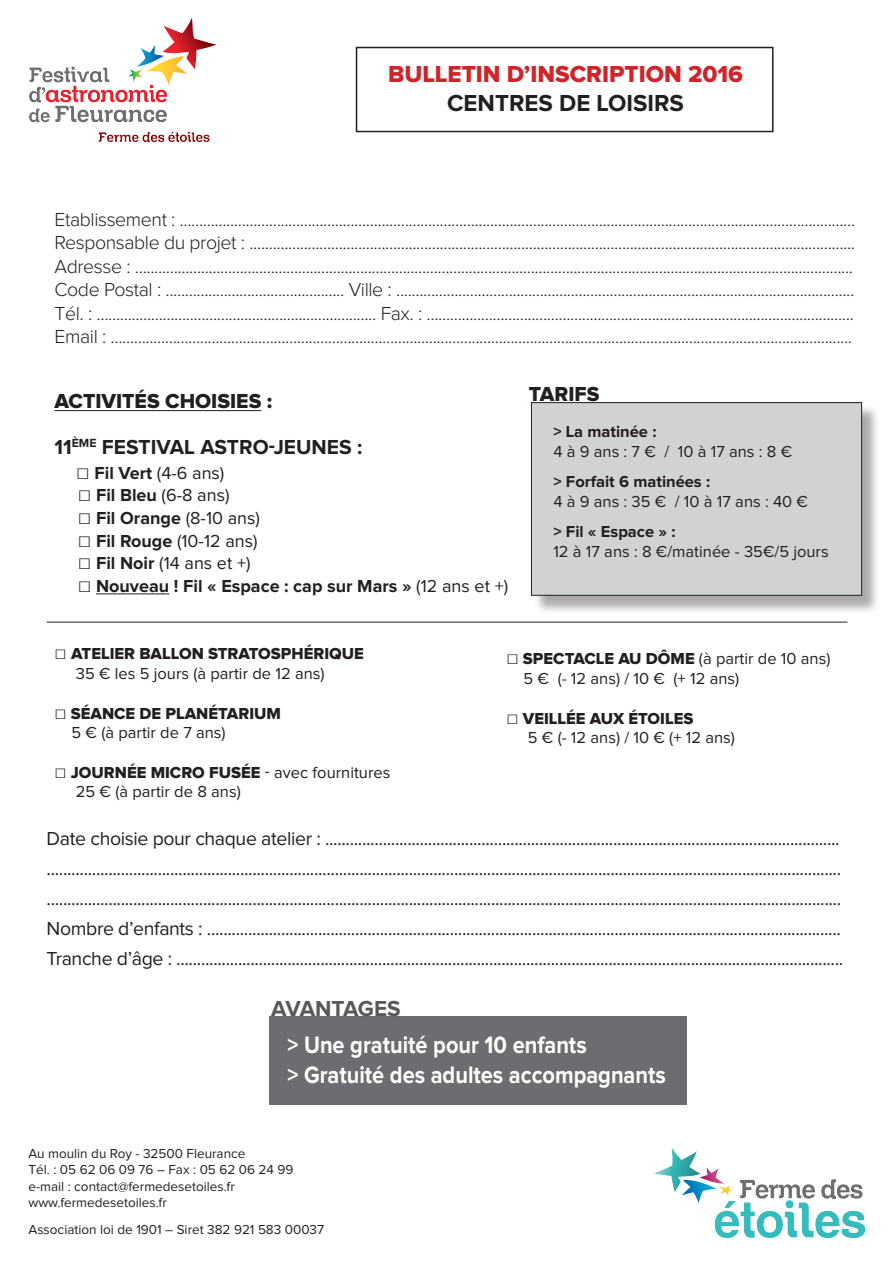
<style>
.page{position:relative;width:893px;height:1263px;background:#fff}
.page>*{position:absolute;margin:0;border:0;box-sizing:border-box;transform-origin:0 0}
.t1{font:700 24.6px "Proxima Nova";color:#fff;scale:.88 1}
.t2{font:24px "Proxima Nova Extrabld";color:#d1232a}
.t3{font:700 24px "Proxima Nova";color:#231f20}
.t4{font:700 22.5px "Proxima Nova";letter-spacing:-.015em;color:#57585a}
.t5{font:700 21px "Proxima Nova";color:#231f20}
.t6{font:21px "Proxima Nova Extrabld";color:#231f20}
.t7{font:300 19.5px "Proxima Nova";letter-spacing:-.02em;color:#231f20}
.t8{font:19.5px/30px "Proxima Nova";letter-spacing:-.02em;color:#231f20}
.t9{font:18px "Proxima Nova";color:#231f20}
.t10{font:700 18px "Proxima Nova";color:#231f20}
.t11{font:16.5px "Proxima Nova";color:#231f20}
.t12{font:16.5px "Proxima Nova Extrabld";color:#231f20}
.t13{font:700 16.5px "Proxima Nova";color:#231f20}
.t14{font:13.5px "Proxima Nova";color:#231f20}
.s1{font-family:"Calibri";font-weight:700;font-size:22.5px}
.s2{font-weight:700}
.s3{font-family:"Calibri";font-size:22.5px}
.s4{font-weight:400}
.s5{font-family:"Calibri";font-weight:700;font-size:20.1px}
.s6{font-family:"Proxima Nova"}
.s7{font-family:"Calibri";font-weight:700;font-size:20.4px}
.s8{font-family:"Proxima Nova Extrabld"}
</style>
<div class="page">
<div style="left:533px;top:405px;width:348px;height:209px;background:#231f20;opacity:.38"></div>
<div style="left:531px;top:403px;width:331px;height:192px;background:#d1d2d4"></div>
<div style="left:531px;top:402px;width:331px;height:193px;border:1px solid #231f20"></div>
<img style="left:30px;top:18px;width:186px;height:124px">
<div style="left:356px;top:47px;width:417px;height:85px;border:2px solid #231f20"></div>
<hr style="left:55px;top:410px;width:206px;height:1px;background:#231f20">
<hr style="left:96px;top:594px;width:73px;height:1px;background:#231f20">
<hr style="left:47px;top:622px;width:800px;height:1px;background:#231f20">
<div style="left:269px;top:1017px;width:418px;height:88px;background:#6c6d70"></div>
<img style="left:655px;top:1147px;width:210px;height:90px">
<p class="t2" style="left:388px;top:64px;width:357px">BULLETIN D’INSCRIPTION 2016</p>
<p class="t3" style="left:447px;top:92px;width:238px">CENTRES DE LOISIRS</p>
<p class="t7" style="left:55px;top:211px;width:802px">Etablissement : ..............................................................................................................................................................................</p>
<p class="t7" style="left:55px;top:234px;width:802px">Responsable du projet : ............................................................................................................................................................</p>
<p class="t7" style="left:55px;top:257px;width:800px">Adresse : .........................................................................................................................................................................................</p>
<p class="t7" style="left:55px;top:281px;width:801px">Code Postal : .............................................. Ville : ......................................................................................................................</p>
<p class="t7" style="left:55px;top:304px;width:801px">Tél. : ........................................................................ Fax. : ..............................................................................................................</p>
<p class="t7" style="left:55px;top:328px;width:799px">Email : ...............................................................................................................................................................................................</p>
<p class="t6" style="left:55px;top:391px;width:219px">ACTIVITÉS CHOISIES :</p>
<p class="t5" style="left:55px;top:437px;width:309px">11<sup>ÈME</sup> FESTIVAL ASTRO-JEUNES :</p>
<p class="t9" style="left:76px;top:465px;width:150px"><span class="s1">□</span> <span class="s2">Fil Vert</span> (4-6 ans)</p>
<p class="t9" style="left:78px;top:487px;width:153px"><span class="s1">□</span> <span class="s2">Fil Bleu</span> (6-8 ans)</p>
<p class="t10" style="left:78px;top:510px;width:184px"><span class="s3">□</span> Fil Orange <span class="s4">(8-10 ans)</span></p>
<p class="t9" style="left:78px;top:532px;width:181px"><span class="s1">□</span> <span class="s2">Fil Rouge</span> (10-12 ans)</p>
<p class="t9" style="left:78px;top:555px;width:174px"><span class="s1">□</span> <span class="s2">Fil Noir</span> (14 ans et +)</p>
<p class="t10" style="left:78px;top:577px;width:432px"><span class="s3">□</span> Nouveau ! Fil « Espace : cap sur Mars » <span class="s4">(12 ans et +)</span></p>
<p class="t6" style="left:529px;top:385px;width:72px">TARIFS</p>
<p class="t13" style="left:553px;top:424px;width:105px">&gt; La matinée :</p>
<p class="t11" style="left:553px;top:444px;width:240px">4 à 9 ans : 7 € / 10 à 17 ans : 8 €</p>
<p class="t13" style="left:553px;top:474px;width:158px">&gt; Forfait 6 matinées :</p>
<p class="t11" style="left:553px;top:494px;width:256px">4 à 9 ans : 35 € / 10 à 17 ans : 40 €</p>
<p class="t13" style="left:553px;top:524px;width:124px">&gt; Fil « Espace » :</p>
<p class="t11" style="left:553px;top:544px;width:277px">12 à 17 ans : 8 €/matinée - 35€/5 jours</p>
<p class="t12" style="left:55px;top:646px;width:311px"><span class="s5">□</span> ATELIER BALLON STRATOSPHÉRIQUE</p>
<p class="t11" style="left:76px;top:666px;width:250px">35 € les 5 jours (à partir de 12 ans)</p>
<p class="t12" style="left:55px;top:705px;width:228px"><span class="s5">□</span> SÉANCE DE PLANÉTARIUM</p>
<p class="t11" style="left:72px;top:725px;width:156px">5 € (à partir de 7 ans)</p>
<p class="t12" style="left:55px;top:765px;width:337px"><span class="s5">□</span> JOURNÉE MICRO FUSÉE <span class="s6">- avec fournitures</span></p>
<p class="t11" style="left:76px;top:784px;width:166px">25 € (à partir de 8 ans)</p>
<p class="t8" style="left:47px;top:824px;width:795px">Date choisie pour chaque atelier : .............................................................................................................................</p>
<p class="t8" style="left:47px;top:854px;width:796px">................................................................................................................................................................................................. .................................................................................................................................................................................................</p>
<p class="t8" style="left:47px;top:914px;width:796px">Nombre d’enfants : ..........................................................................................................................................................</p>
<p class="t8" style="left:47px;top:944px;width:798px">Tranche d’âge : ..................................................................................................................................................................</p>
<p class="t4" style="left:271px;top:998px;width:131px">AVANTAGES</p>
<p class="t1" style="left:287px;top:1033px;width:342px">&gt; Une gratuité pour 10 enfants</p>
<p class="t1" style="left:287px;top:1063px;width:432px">&gt; Gratuité des adultes accompagnants</p>
<p class="t11" style="left:507px;top:651px;width:325px"><span class="s7">□</span> <span class="s8">SPECTACLE AU DÔME</span> (à partir de 10 ans)</p>
<p class="t11" style="left:524px;top:671px;width:217px">5 € (- 12 ans) / 10 € (+ 12 ans)</p>
<p class="t12" style="left:507px;top:710px;width:188px"><span class="s5">□</span> VEILLÉE AUX ÉTOILES</p>
<p class="t11" style="left:528px;top:730px;width:209px">5 € (- 12 ans) / 10 € (+ 12 ans)</p>
<p class="t14" style="left:28px;top:1147px;width:218px">Au moulin du Roy - 32500 Fleurance</p>
<p class="t14" style="left:28px;top:1164px;width:266px">Tél. : 05 62 06 09 76 – Fax : 05 62 06 24 99</p>
<p class="t14" style="left:28px;top:1180px;width:208px">e-mail : contact@fermedesetoiles.fr</p>
<p class="t14" style="left:28px;top:1196px;width:140px">www.fermedesetoiles.fr</p>
<p class="t14" style="left:28px;top:1223px;width:297px">Association loi de 1901 – Siret 382 921 583 00037</p>
</div>
